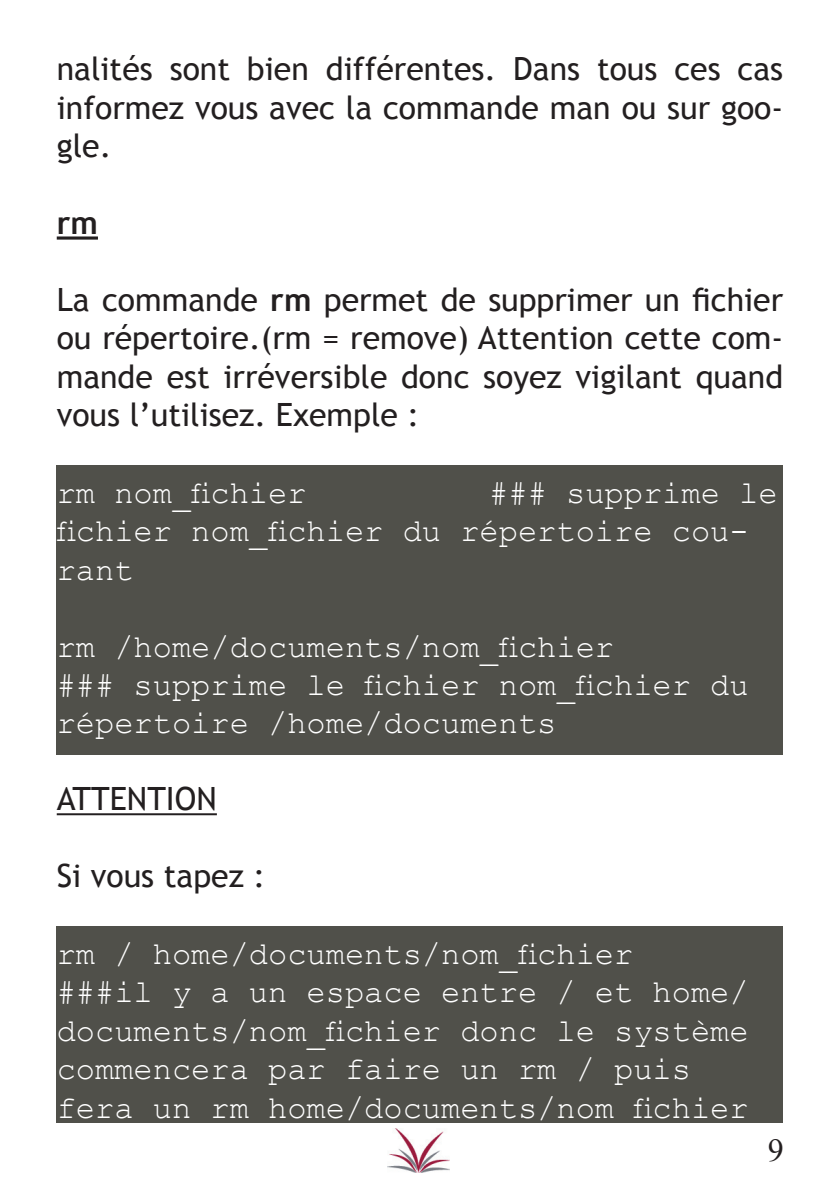
<style>
.page{position:relative;width:840px;height:1191px;background:#fff}
.page>*{position:absolute;margin:0;border:0;box-sizing:border-box;transform-origin:0 0}
.t1{font:32px/38.4px "Courier New";color:#fff}
.t2{font:32px/38.4px "Trebuchet MS";color:#231f20;text-align:justify}
.t3{font:700 32px "Trebuchet MS";color:#231f20}
.s1{font-weight:700}
</style>
<div class="page">
<div style="left:57px;top:926px;width:725px;height:197px;background:#50504a"></div>
<div style="left:57px;top:465px;width:725px;height:289px;background:#50504a"></div>
<img style="left:387px;top:1128px;width:62px;height:44px">
<svg style="left:57px;top:236px;width:41px;height:4px"></svg>
<hr style="left:57px;top:813px;width:160px;height:2px;background:#231f20">
<p class="t2" style="left:57px;top:50px;width:727px">nalités sont bien différentes. Dans tous ces cas informez vous avec la commande man ou sur goo&shy;gle.</p>
<p class="t3" style="left:57px;top:203px;width:43px">rm</p>
<p class="t2" style="left:57px;top:281px;width:727px">La commande <span class="s1">rm</span> permet de supprimer un fichier ou répertoire.(rm = remove) Attention cette com&shy;mande est irréversible donc soyez vigilant quand vous l’utilisez. Exemple :</p>
<p class="t1" style="left:57px;top:472px;width:722px;text-indent:432px">### supprime le fichier nom_fichier du répertoire cou&shy;rant</p>
<p class="t1" style="left:57px;top:472px;width:251px">rm nom_fichier</p>
<p class="t1" style="left:57px;top:626px;width:693px">rm /home/documents/nom_fichier<br>### supprime le fichier nom_fichier du répertoire /home/documents</p>
<p class="t2" style="left:57px;top:780px;width:161px">ATTENTION</p>
<p class="t2" style="left:57px;top:857px;width:210px">Si vous tapez :</p>
<p class="t1" style="left:57px;top:933px;width:693px">rm / home/documents/nom_fichier<br>###il y a un espace entre / et home/ documents/nom_fichier donc le système commencera par faire un rm / puis fera un rm home/documents/nom_fichier</p>
</div>
